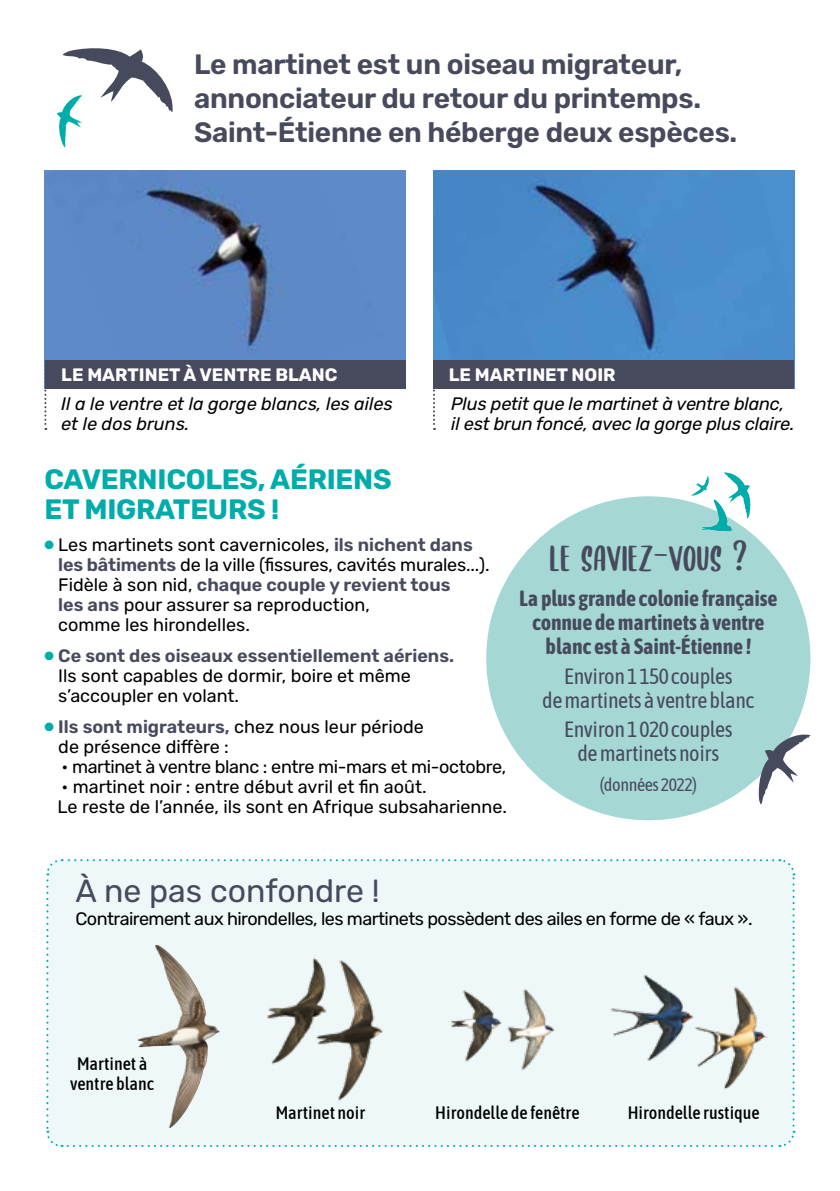
<style>
.page{position:relative;width:840px;height:1191px;background:#fff}
.page>*{position:absolute;margin:0;border:0;box-sizing:border-box;transform-origin:0 0}
.t1{font:44px "SUBSCRIBER";color:#474a5d}
.t2{font:32px "Rubik";color:#474a5d}
.t3{font:600 28px/33.6px "Rubik";letter-spacing:-.01em;color:#474a5d}
.t4{font:700 28px/30px "Rubik";letter-spacing:-.01em;color:#00aca9}
.t5{font:700 22px/24px "Asap Condensed";letter-spacing:-.01em;color:#474a5d;text-align:center}
.t6{font:22px/24px "Asap Condensed";letter-spacing:-.02em;color:#474a5d;text-align:center}
.t7{font:18px/20px "Rubik";color:#000}
.t8{font:italic 18px/20px "Rubik";letter-spacing:-.01em;color:#000}
.t9{font:18px "Rubik";letter-spacing:-.03em;color:#000}
.t10{font:500 18px/20px "Asap Condensed";color:#000;text-align:center}
.t11{font:18px "Rubik";letter-spacing:-.02em;color:#000}
.t12{font:700 18px "Rubik";color:#fff}
.t13{font:18px "Asap Condensed";letter-spacing:-.02em;color:#474a5d}
.s1{color:#00aca9}
.s2{font-weight:600;color:#474a5d}
</style>
<div class="page">
<div style="left:486px;top:496px;width:324px;height:324px;background:#a5d7d5;border-radius:50%"></div>
<svg style="left:690px;top:472px;width:60px;height:59px"></svg>
<div style="left:46px;top:859px;width:749px;height:288px;background:#eff8f8"></div>
<div style="left:44px;top:170px;width:362px;height:219px;background:#5d8ac8"></div>
<img style="left:136px;top:180px;width:150px;height:170px">
<img style="left:433px;top:170px;width:361px;height:219px">
<img style="left:447px;top:982px;width:110px;height:90px">
<img style="left:603px;top:964px;width:164px;height:126px">
<img style="left:264px;top:952px;width:121px;height:150px">
<img style="left:155px;top:944px;width:22px;height:55px">
<svg style="left:757px;top:732px;width:53px;height:72px"></svg>
<svg style="left:44px;top:361px;width:2px;height:69px"></svg>
<svg style="left:433px;top:389px;width:2px;height:41px"></svg>
<div style="left:45px;top:360px;width:361px;height:29px;background:#474a5d"></div>
<svg style="left:57px;top:48px;width:116px;height:99px"></svg>
<div style="left:433px;top:360px;width:360px;height:29px;background:#474a5d"></div>
<h3 class="t3" style="left:194px;top:49px;width:544px">Le martinet est un oiseau migrateur, annonciateur du retour du printemps.<br>Saint-Étienne en héberge deux espèces.</h3>
<p class="t12" style="left:61px;top:365px;width:277px">LE MARTINET À VENTRE BLANC</p>
<p class="t12" style="left:448px;top:365px;width:168px">LE MARTINET NOIR</p>
<p class="t8" style="left:61px;top:394px;width:333px">Il a le ventre et la gorge blancs, les ailes et le dos bruns.</p>
<p class="t8" style="left:451px;top:394px;width:344px">Plus petit que le martinet à ventre blanc, il est brun foncé, avec la gorge plus claire.</p>
<h3 class="t4" style="left:44px;top:465px;width:348px">CAVERNICOLES, AÉRIENS<br>ET MIGRATEURS !</h3>
<p class="t7" style="left:58px;top:535px;width:432px;text-indent:-14px"><span class="s1">●</span> Les martinets sont cavernicoles, <span class="s2">ils nichent dans les bâtiments</span> de la ville (fissures, cavités murales...).<br>Fidèle à son nid, <span class="s2">chaque couple y revient tous<br>les ans</span> pour assurer sa reproduction,<br>comme les hirondelles.</p>
<p class="t7" style="left:58px;top:646px;width:397px;text-indent:-14px"><span class="s1">●</span> <span class="s2">Ce sont des oiseaux essentiellement aériens.<br></span>Ils sont capables de dormir, boire et même s’accoupler en volant.</p>
<p class="t7" style="left:58px;top:717px;width:367px;text-indent:-14px"><span class="s1">●</span> <span class="s2">Ils sont migrateurs,</span> chez nous leur période de présence diffère :</p>
<p class="t11" style="left:61px;top:757px;width:446px">• martinet à ventre blanc : entre mi-mars et mi-octobre,</p>
<p class="t7" style="left:58px;top:777px;width:450px">• martinet noir : entre début avril et fin août.<br>Le reste de l’année, ils sont en Afrique subsaharienne.</p>
<h1 class="t1" style="left:549px;top:526px;width:199px">LE SAVIEZ-VOUS ?</h1>
<p class="t5" style="left:519px;top:585px;width:260px">La plus grande colonie française connue de martinets à ventre blanc est à Saint-Étienne !</p>
<p class="t6" style="left:542px;top:662px;width:214px">Environ 1 150 couples<br>de martinets à ventre blanc</p>
<p class="t6" style="left:564px;top:716px;width:170px">Environ 1 020 couples de martinets noirs</p>
<p class="t13" style="left:599px;top:772px;width:99px">(données 2022)</p>
<h2 class="t2" style="left:75px;top:873px;width:305px">À ne pas confondre !</h2>
<p class="t9" style="left:75px;top:908px;width:678px">Contrairement aux hirondelles, les martinets possèdent des ailes en forme de « faux ».</p>
<p class="t10" style="left:70px;top:1053px;width:86px">Martinet à ventre blanc</p>
<p class="t10" style="left:276px;top:1101px;width:91px">Martinet noir</p>
<p class="t10" style="left:435px;top:1101px;width:146px">Hirondelle de fenêtre</p>
<p class="t10" style="left:627px;top:1101px;width:133px">Hirondelle rustique</p>
</div>
